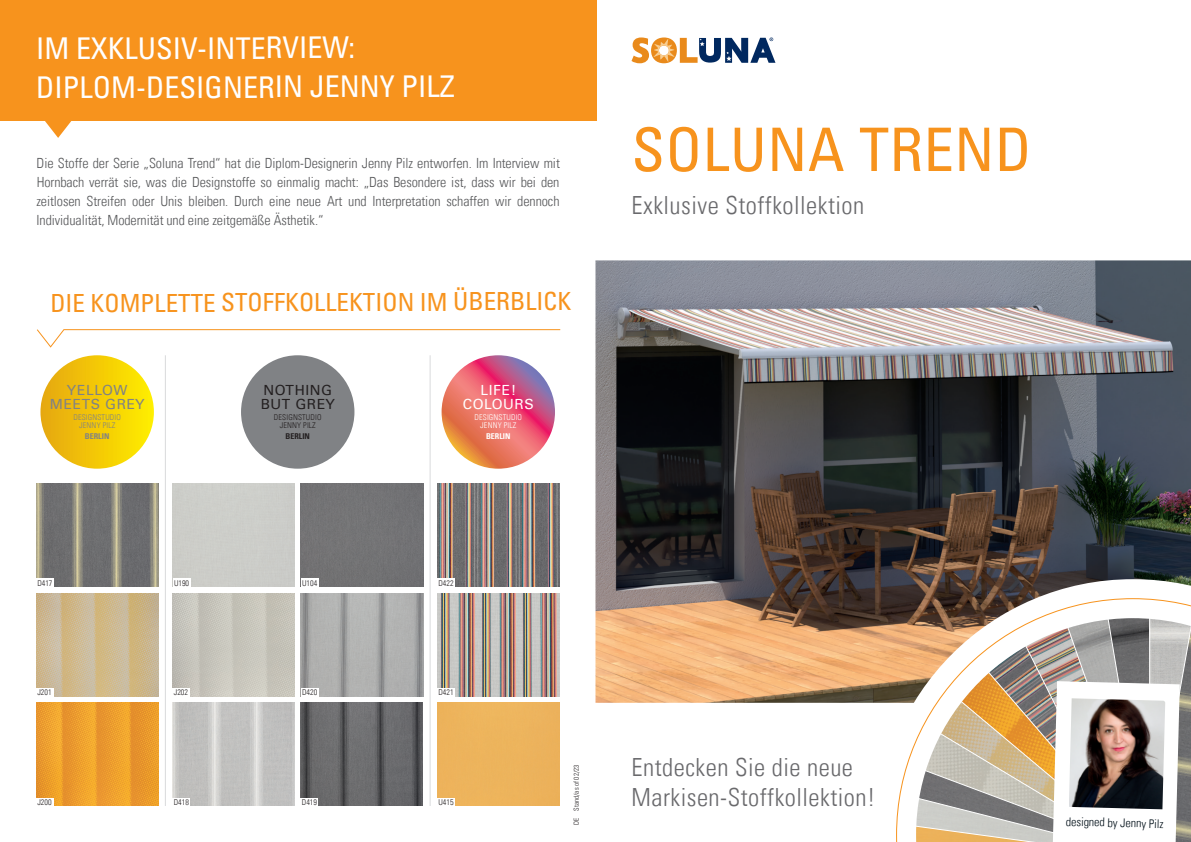
<style>
.page{position:relative;width:1191px;height:842px;background:#fff}
.page>*{position:absolute;margin:0;border:0;box-sizing:border-box;transform-origin:0 0}
.t1{font:condensed 60px "Univers Com 57";letter-spacing:.01em;color:#f7931d}
.t2{font:condensed 30px/38.8px "Univers Com 57";letter-spacing:-.005em;color:#fff}
.t3{font:25px/30px "Univers Com 47 Light Cond";letter-spacing:.02em;color:#69696c}
.t4{font:condensed 25px "Univers Com 57";letter-spacing:-.005em;color:#f7931d}
.t5{font:14px/19px "Univers Com 47 Light Cond";letter-spacing:-.005em;color:#57585a;text-align:justify}
.t6{font:14px/14px "Univers Com 55 Roman";letter-spacing:.04em;color:#808285;text-align:center}
.t7{font:14px/14px "Univers Com 55 Roman";letter-spacing:.04em;color:#231f20}
.t8{font:14px/14px "Univers Com 55 Roman";letter-spacing:.04em;color:#fff;text-align:center}
.t9{font:12px "Univers Com 47 Light Cond";color:#000f18}
.t10{font:8px "Univers Com 47 Light Cond";color:#231f20}
.t11{font:8px/8px "Univers Com 47 Light Cond";letter-spacing:.02em;color:#fff;text-align:center}
.t12{font:8px/8px "Univers Com 47 Light Cond";letter-spacing:.02em;color:#231f20;text-align:center}
.t13{font:8px/8px "Univers Com 47 Light Cond";letter-spacing:.02em;color:#808285;text-align:center}
.t14{font:8px "Univers Com 67 Bold Cond";color:#fff}
.t15{font:8px "Univers Com 67 Bold Cond";color:#231f20}
.t16{font:8px "Univers Com 67 Bold Cond";color:#808285}
.t17{font:7px "Univers Com 47 Light Cond";color:#231f20}
</style>
<div class="page">
<img style="left:595px;top:260px;width:596px;height:443px">
<div style="left:0;top:0;width:597px;height:121px;background:#f7931d"></div>
<svg style="left:45px;top:121px;width:27px;height:17px"></svg>
<svg style="left:37px;top:329px;width:524px;height:19px"></svg>
<svg style="left:631px;top:37px;width:144px;height:26px"></svg>
<div style="left:40px;top:355px;width:114px;height:114px;background:linear-gradient(to right,#e7a815,#ffed00);border-radius:57px"></div>
<div style="left:301px;top:483px;width:122px;height:104px;background:#737374"></div>
<img style="left:36px;top:593px;width:122px;height:103px">
<img style="left:36px;top:483px;width:122px;height:104px">
<img style="left:437px;top:593px;width:122px;height:103px">
<img style="left:172px;top:703px;width:123px;height:103px">
<hr style="left:165px;top:355px;width:1px;height:451px;background:#d9dadc">
<img style="left:301px;top:593px;width:122px;height:103px">
<img style="left:437px;top:483px;width:122px;height:104px">
<img style="left:300px;top:703px;width:123px;height:103px">
<svg style="left:441px;top:355px;width:114px;height:114px;background:#de6a71"></svg>
<div style="left:241px;top:355px;width:113px;height:114px;background:#808285;border-radius:50%"></div>
<img style="left:172px;top:593px;width:123px;height:103px">
<hr style="left:430px;top:355px;width:1px;height:451px;background:#d9dadc">
<img style="left:36px;top:703px;width:122px;height:103px">
<div style="left:437px;top:703px;width:122px;height:103px;background:#edb35c"></div>
<svg style="left:877px;top:579px;width:314px;height:124px;background:#846951"></svg>
<svg style="left:896px;top:598px;width:9px;height:244px"></svg>
<div style="left:36px;top:578px;width:18px;height:9px;background:#fff"></div>
<div style="left:300px;top:798px;width:18px;height:8px;background:#fff"></div>
<div style="left:172px;top:798px;width:18px;height:8px;background:#fff"></div>
<div style="left:36px;top:688px;width:17px;height:9px;background:#fff"></div>
<div style="left:36px;top:798px;width:17px;height:8px;background:#fff"></div>
<div style="left:301px;top:688px;width:18px;height:9px;background:#fff"></div>
<div style="left:172px;top:688px;width:17px;height:9px;background:#fff"></div>
<div style="left:437px;top:798px;width:18px;height:8px;background:#fff"></div>
<div style="left:301px;top:578px;width:18px;height:9px;background:#fff"></div>
<div style="left:437px;top:688px;width:18px;height:9px;background:#fff"></div>
<div style="left:437px;top:578px;width:18px;height:9px;background:#fff"></div>
<img style="left:905px;top:582px;width:286px;height:260px">
<img style="left:1068px;top:698px;width:97px;height:111px">
<h2 class="t2" style="left:36px;top:28px;width:420px">IM EXKLUSIV-INTERVIEW:<br>DIPLOM-DESIGNERIN JENNY PILZ</h2>
<p class="t5" style="left:36px;top:153px;width:525px">Die Stoffe der Serie „Soluna Trend“ hat die Diplom-Designerin Jenny Pilz entworfen. Im Interview mit Hornbach verrät sie, was die Designstoffe so einmalig macht: „Das Besondere ist, dass wir bei den zeitlosen Streifen oder Unis bleiben. Durch eine neue Art und Interpretation schaffen wir dennoch Individualität, Modernität und eine zeitgemäße Ästhetik.“</p>
<h3 class="t4" style="left:50px;top:286px;width:522px">DIE KOMPLETTE STOFFKOLLEKTION IM ÜBERBLICK</h3>
<p class="t6" style="left:50px;top:383px;width:96px">YELLOW<br>MEETS GREY</p>
<p class="t13" style="left:73px;top:413px;width:49px">DESIGNSTUDIO<br>JENNY PILZ</p>
<p class="t16" style="left:85px;top:432px;width:26px">BERLIN</p>
<p class="t7" style="left:261px;top:383px;width:75px">NOTHING<br>BUT GREY</p>
<p class="t12" style="left:274px;top:413px;width:49px">DESIGNSTUDIO<br>JENNY PILZ</p>
<p class="t15" style="left:285px;top:432px;width:26px">BERLIN</p>
<p class="t8" style="left:463px;top:383px;width:72px">LIFE!<br>COLOURS</p>
<p class="t11" style="left:474px;top:413px;width:49px">DESIGNSTUDIO<br>JENNY PILZ</p>
<p class="t14" style="left:486px;top:432px;width:26px">BERLIN</p>
<h1 class="t1" style="left:631px;top:112px;width:401px">SOLUNA TREND</h1>
<h3 class="t3" style="left:631px;top:190px;width:234px">Exklusive Stoffkollektion</h3>
<p class="t10" style="left:37px;top:578px;width:17px">D417</p>
<p class="t10" style="left:174px;top:578px;width:17px">U190</p>
<p class="t10" style="left:302px;top:578px;width:17px">U104</p>
<p class="t10" style="left:438px;top:578px;width:17px">D422</p>
<p class="t10" style="left:37px;top:688px;width:16px">J201</p>
<p class="t10" style="left:174px;top:688px;width:16px">J202</p>
<p class="t10" style="left:302px;top:688px;width:17px">D420</p>
<p class="t10" style="left:438px;top:688px;width:17px">D421</p>
<p class="t10" style="left:37px;top:797px;width:16px">J200</p>
<p class="t10" style="left:174px;top:797px;width:17px">D418</p>
<p class="t10" style="left:302px;top:797px;width:17px">D419</p>
<p class="t10" style="left:438px;top:797px;width:17px">U415</p>
<p class="t17" style="left:572px;top:825px;width:61px;rotate:-90deg">DE Stand/as of 02/23</p>
<h3 class="t3" style="left:631px;top:752px;width:245px">Entdecken Sie die neue<br>Markisen-Stoffkollektion!</h3>
<p class="t9" style="left:1065px;top:814px;width:99px;rotate:1deg">designed by Jenny Pilz</p>
</div>
